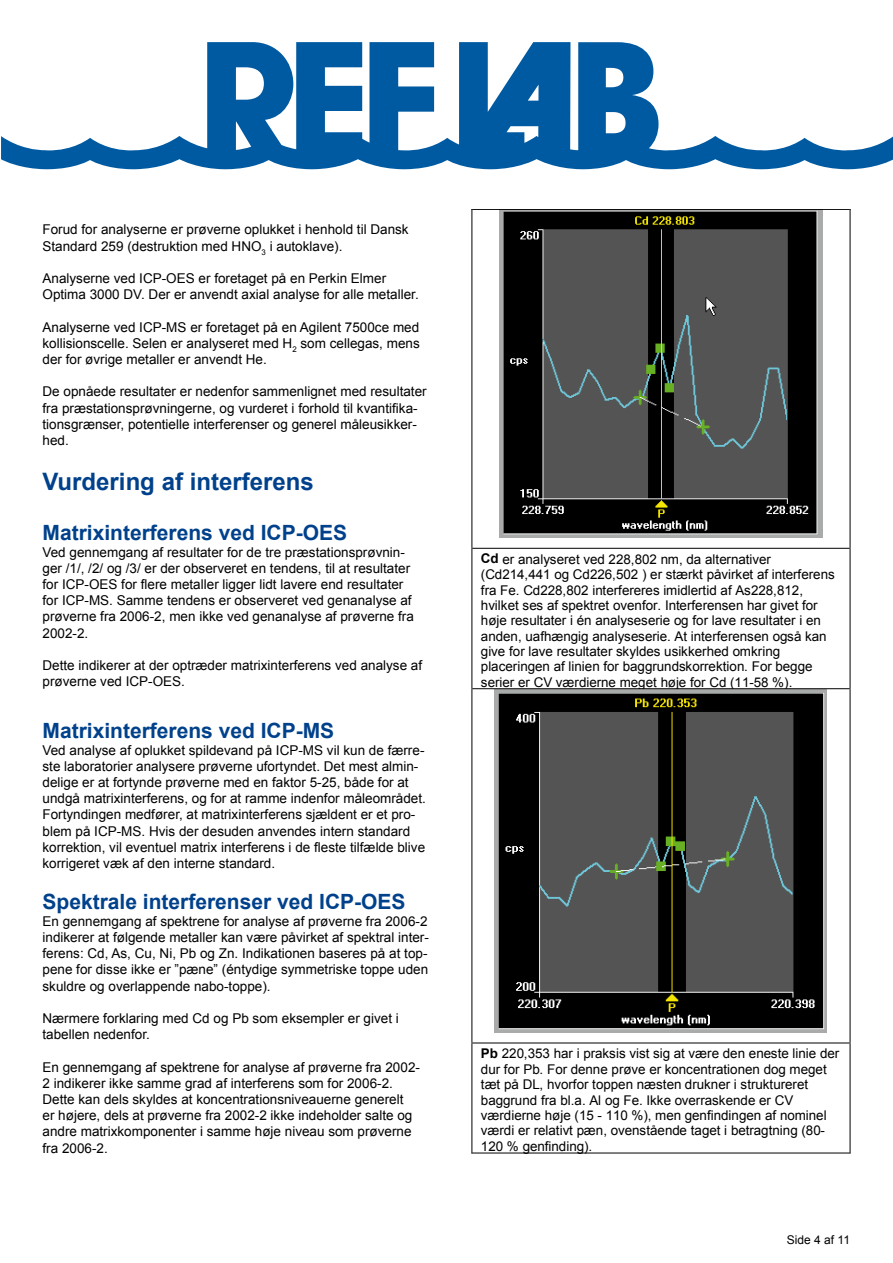
<style>
.page{position:relative;width:893px;height:1263px;background:#fff}
.page>*{position:absolute;margin:0;border:0;box-sizing:border-box;transform-origin:0 0}
.t1{font:700 24px "Arial";color:#00418c}
.t2{font:700 21px "Arial";color:#00418c}
.t3{font:13.5px/16.2px "Arial";color:#000}
.t4{font:13.35px/15.3px "Arial";letter-spacing:-.005em;color:#000}
.t5{font:12px "Arial";color:#000}
.s1{font-weight:700}
</style>
<div class="page">
<svg style="left:1px;top:42px;width:892px;height:127px"></svg>
<img style="left:500px;top:210px;width:322px;height:328px">
<hr style="left:472px;top:209px;width:378px;height:1px;background:#000">
<hr style="left:471px;top:210px;width:1px;height:338px;background:#000">
<hr style="left:850px;top:210px;width:1px;height:338px;background:#000">
<hr style="left:472px;top:548px;width:378px;height:1px;background:#000">
<hr style="left:471px;top:549px;width:1px;height:139px;background:#000">
<hr style="left:850px;top:549px;width:1px;height:139px;background:#000">
<img style="left:495px;top:689px;width:332px;height:343px">
<hr style="left:472px;top:688px;width:378px;height:1px;background:#000">
<hr style="left:471px;top:689px;width:1px;height:353px;background:#000">
<hr style="left:850px;top:689px;width:1px;height:353px;background:#000">
<hr style="left:472px;top:1042px;width:378px;height:1px;background:#000">
<hr style="left:471px;top:1043px;width:1px;height:109px;background:#000">
<hr style="left:472px;top:1152px;width:378px;height:1px;background:#000">
<hr style="left:850px;top:1043px;width:1px;height:109px;background:#000">
<p class="t3" style="left:43px;top:222px;width:368px">Forud for analyserne er prøverne oplukket i henhold til Dansk<br>Standard 259 (destruktion med HNO<sub>3</sub> i autoklave).</p>
<p class="t3" style="left:43px;top:270px;width:378px">Analyserne ved ICP-OES er foretaget på en Perkin Elmer<br>Optima 3000 DV. Der er anvendt axial analyse for alle metaller.</p>
<p class="t3" style="left:43px;top:319px;width:379px;text-align:justify">Analyserne ved ICP-MS er foretaget på en Agilent 7500ce med kollisionscelle. Selen er analyseret med H<sub>2</sub> som cellegas, mens der for øvrige metaller er anvendt He.</p>
<p class="t3" style="left:43px;top:384px;width:386px">De opnåede resultater er nedenfor sammenlignet med resultater fra præstationsprøvningerne, og vurderet i forhold til kvantifika&shy;tionsgrænser, potentielle interferenser og generel måleusikker&shy;hed.</p>
<h1 class="t1" style="left:43px;top:466px;width:273px">Vurdering af interferens</h1>
<h2 class="t2" style="left:43px;top:519px;width:306px">Matrixinterferens ved ICP-OES</h2>
<p class="t3" style="left:43px;top:544px;width:373px">Ved gennemgang af resultater for de tre præstationsprøvnin&shy;ger /1 /, /2/ og /3/ er der observeret en tendens, til at resultater for ICP-OES for flere metaller ligger lidt lavere end resultater for ICP-MS. Samme tendens er observeret ved genanalyse af prøverne fra 2006-2, men ikke ved genanalyse af prøverne fra 2002-2.</p>
<p class="t3" style="left:43px;top:657px;width:381px">Dette indikerer at der optræder matrixinterferens ved analyse af prøverne ved ICP-OES.</p>
<h2 class="t2" style="left:43px;top:717px;width:293px">Matrixinterferens ved ICP-MS</h2>
<p class="t3" style="left:43px;top:742px;width:385px">Ved analyse af oplukket spildevand på ICP-MS vil kun de færre&shy;ste laboratorier analysere prøverne ufortyndet. Det mest almin&shy;delige er at fortynde prøverne med en faktor 5-25, både for at undgå matrixinterferens, og for at ramme indenfor måleområdet.<br>Fortyndingen medfører, at matrixinterferens sjældent er et pro&shy;blem på ICP-MS. Hvis der desuden anvendes intern standard korrektion, vil eventuel matrix interferens i de fleste tilfælde blive korrigeret væk af den interne standard.</p>
<h2 class="t2" style="left:43px;top:888px;width:364px">Spektrale interferenser ved ICP-OES</h2>
<p class="t3" style="left:43px;top:913px;width:388px;text-align:justify">En gennemgang af spektrene for analyse af prøverne fra 2006-2 indikerer at følgende metaller kan være påvirket af spektral inter&shy;ferens: Cd, As, Cu, Ni, Pb og Zn. Indikationen baseres på at top&shy;pene for disse ikke er ”pæne” (éntydige symmetriske toppe uden skuldre og overlappende nabo-toppe).</p>
<p class="t3" style="left:43px;top:1010px;width:358px">Nærmere forklaring med Cd og Pb som eksempler er givet i tabellen nedenfor.</p>
<p class="t3" style="left:43px;top:1059px;width:379px">En gennemgang af spektrene for analyse af prøverne fra 2002- 2 indikerer ikke samme grad af interferens som for 2006-2.<br>Dette kan dels skyldes at koncentrationsniveauerne generelt<br>er højere, dels at prøverne fra 2002-2 ikke indeholder salte og andre matrixkomponenter i samme høje niveau som prøverne fra 2006-2.</p>
<p class="t4" style="left:481px;top:551px;width:355px"><span class="s1">Cd</span> er analyseret ved 228,802 nm, da alternativer (Cd214,441 og Cd226,502 ) er stærkt påvirket af interferens fra Fe. Cd228,802 interfereres imidlertid af As228,812, hvilket ses af spektret ovenfor. Interferensen har givet for høje resultater i én analyseserie og for lave resultater i en anden, uafhængig analyseserie. At interferensen også kan give for lave resultater skyldes usikkerhed omkring placeringen af linien for baggrundskorrektion. For begge serier er CV værdierne meget høje for Cd (11-58 %).</p>
<p class="t4" style="left:481px;top:1046px;width:360px"><span class="s1">Pb</span> 220,353 har i praksis vist sig at være den eneste linie der dur for Pb. For denne prøve er koncentrationen dog meget tæt på DL, hvorfor toppen næsten drukner i struktureret baggrund fra bl.a. Al og Fe. Ikke overraskende er CV værdierne høje (15 - 110 %), men genfindingen af nominel værdi er relativt pæn, ovenstående taget i betragtning (80- 120 % genfinding).</p>
<p class="t5" style="left:787px;top:1232px;width:57px">Side af 11</p>
</div>
